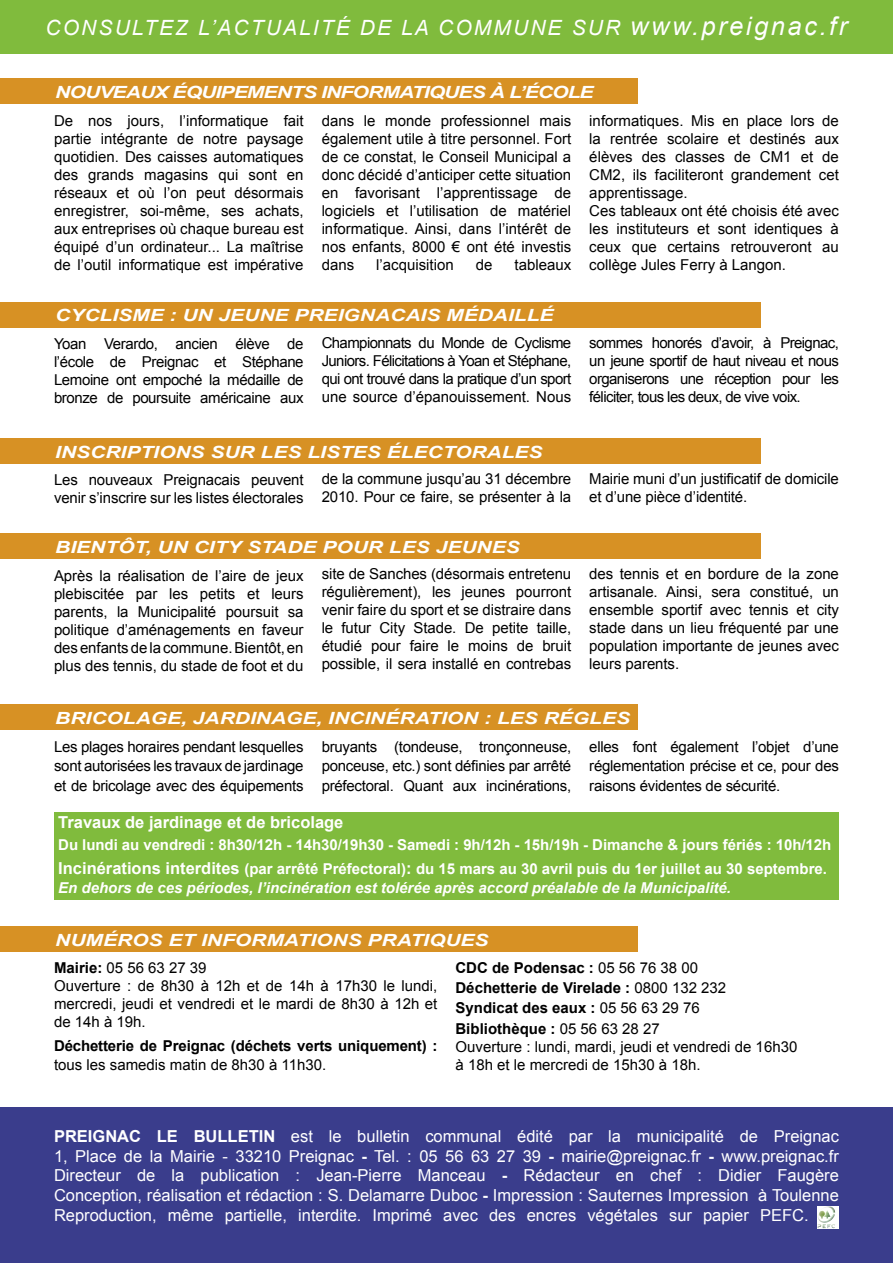
<style>
.page{position:relative;width:893px;height:1263px;background:#fff}
.page>*{position:absolute;margin:0;border:0;box-sizing:border-box;transform-origin:0 0}
.t1{font:italic 21px "Arial";letter-spacing:.1em;color:#fff}
.t2{font:italic 700 16.8px "Arial";color:#fff;scale:1.25 1}
.t3{font:italic 700 16.8px "Arial";letter-spacing:-.04em;color:#fff;scale:1.25 1}
.t4{font:16.5px "Arial";color:#fff}
.t5{font:700 16.5px "Arial";color:#fff}
.t6{font:15px/18px "Arial";letter-spacing:-.005em;color:#000;text-align:justify}
.t7{font:700 15px/19.5px "Arial";color:#000}
.t8{font:italic 700 15px/19.5px "Arial";color:#fff}
.t9{font:700 15px "Arial";letter-spacing:-.005em;color:#fff}
.s1{font-size:25.5px}
.s2{font-style:normal;font-size:16.5px}
.s3{font-style:normal}
.s4{font-weight:700}
.s5{font-weight:400}
</style>
<div class="page">
<div style="left:0;top:1107px;width:893px;height:156px;background:#3a3d8c"></div>
<div style="left:0;top:79px;width:638px;height:25px;background:#d79124"></div>
<div style="left:0;top:0;width:893px;height:54px;background:#80bb3d"></div>
<div style="left:0;top:926px;width:638px;height:25px;background:#d79124"></div>
<div style="left:0;top:302px;width:761px;height:25px;background:#d79124"></div>
<div style="left:0;top:704px;width:638px;height:25px;background:#d79124"></div>
<div style="left:54px;top:812px;width:785px;height:87px;background:#80bb3d"></div>
<div style="left:0;top:438px;width:761px;height:25px;background:#d79124"></div>
<svg style="left:817px;top:1206px;width:22px;height:22px"></svg>
<svg style="left:830px;top:1206px;width:5px;height:8px"></svg>
<div style="left:0;top:534px;width:761px;height:25px;background:#d79124"></div>
<p class="t1" style="left:46px;top:16px;width:803px">CONSULTEZ L’ACTUALITÉ DE LA COMMUNE SUR <span class="s1">www.preignac.fr</span></p>
<p class="t3" style="left:55px;top:83px;width:432px">NOUVEAUX ÉQUIPEMENTS INFORMATIQUES À L’ÉCOLE</p>
<p class="t6" style="left:54px;top:111px;width:251px">De nos jours, l’informatique fait partie intégrante de notre paysage quotidien. Des caisses automatiques des grands magasins qui sont en réseaux et où l’on peut désormais enregistrer, soi-même, ses achats, aux entreprises où chaque bureau est équipé d’un ordinateur... La maîtrise de l’outil informatique est impérative</p>
<p class="t6" style="left:322px;top:111px;width:251px">dans le monde professionnel mais également utile à titre personnel. Fort de ce constat, le Conseil Municipal a donc décidé d’anticiper cette situation en favorisant l’apprentissage de logiciels et l’utilisation de matériel informatique. Ainsi, dans l’intérêt de nos enfants, 8000 € ont été investis dans</p>
<p class="t6" style="left:376px;top:255px;width:79px">l’acquisition</p>
<p class="t6" style="left:476px;top:255px;width:18px">de</p>
<p class="t6" style="left:515px;top:255px;width:58px">tableaux</p>
<p class="t6" style="left:589px;top:111px;width:251px">informatiques. Mis en place lors de la rentrée scolaire et destinés aux élèves des classes de CM1 et de CM2, ils faciliteront grandement cet apprentissage.</p>
<p class="t6" style="left:589px;top:201px;width:251px">Ces tableaux ont été choisis été avec les instituteurs et sont identiques à ceux que certains retrouveront au collège Jules Ferry à Langon.</p>
<p class="t2" style="left:55px;top:306px;width:400px">CYCLISME : UN JEUNE PREIGNACAIS MÉDAILLÉ</p>
<p class="t6" style="left:54px;top:335px;width:251px">Yoan Verardo, ancien élève de l’école de Preignac et Stéphane Lemoine ont empoché la médaille de bronze de poursuite américaine aux</p>
<p class="t6" style="left:322px;top:333px;width:251px">Championnats du Monde de Cyclisme Juniors. Félicitations à Yoan et Stéphane, qui ont trouvé dans la pratique d’un sport une source d’épanouissement. Nous</p>
<p class="t6" style="left:589px;top:333px;width:251px">sommes honorés d’avoir, à Preignac, un jeune sportif de haut niveau et nous organiserons une réception pour les féliciter, tous les deux, de vive voix.</p>
<p class="t2" style="left:55px;top:442px;width:391px">INSCRIPTIONS SUR LES LISTES ÉLECTORALES</p>
<p class="t6" style="left:54px;top:471px;width:251px">Les nouveaux Preignacais peuvent venir s’inscrire sur les listes électorales</p>
<p class="t6" style="left:322px;top:469px;width:251px">de la commune jusqu’au 31 décembre<br>2010. Pour ce faire, se présenter à la</p>
<p class="t6" style="left:589px;top:469px;width:251px">Mairie muni d’un justificatif de domicile et d’une pièce d’identité.</p>
<p class="t2" style="left:55px;top:538px;width:373px">BIENTÔT, UN CITY STADE POUR LES JEUNES</p>
<p class="t6" style="left:54px;top:566px;width:251px">Après la réalisation de l’aire de jeux plebiscitée par les petits et leurs parents, la Municipalité poursuit sa politique d’aménagements en faveur des enfants de la commune. Bientôt, en plus des tennis, du stade de foot et du</p>
<p class="t6" style="left:322px;top:565px;width:251px">site de Sanches (désormais entretenu régulièrement), les jeunes pourront venir faire du sport et se distraire dans le futur City Stade. De petite taille, étudié pour faire le moins de bruit possible, il sera installé en contrebas</p>
<p class="t6" style="left:589px;top:565px;width:251px">des tennis et en bordure de la zone artisanale. Ainsi, sera constitué, un ensemble sportif avec tennis et city stade dans un lieu fréquenté par une population importante de jeunes avec leurs parents.</p>
<p class="t2" style="left:55px;top:708px;width:461px">BRICOLAGE, JARDINAGE, INCINÉRATION : LES RÉGLES</p>
<p class="t6" style="left:54px;top:737px;width:251px;line-height:19.5px">Les plages horaires pendant lesquelles sont autorisées les travaux de jardinage et de bricolage avec des équipements</p>
<p class="t6" style="left:322px;top:737px;width:251px;line-height:19.5px">bruyants (tondeuse, tronçonneuse, ponceuse, etc.) sont définies par arrêté préfectoral. Quant aux incinérations,</p>
<p class="t6" style="left:589px;top:737px;width:251px;line-height:19.5px">elles font également l’objet d’une réglementation précise et ce, pour des raisons évidentes de sécurité.</p>
<p class="t5" style="left:58px;top:813px;width:287px">Travaux de jardinage et de bricolage</p>
<p class="t9" style="left:58px;top:836px;width:774px">Du lundi au vendredi : 8h30/12h - 14h30/19h30 - Samedi : 9h/12h - 15h/19h - Dimanche &amp; jours fériés : 10h/12h</p>
<p class="t8" style="left:58px;top:858px;width:770px"><span class="s2">Incinérations interdites</span> <span class="s3">(par arrêté Préfectoral)</span><span class="s2">:</span> <span class="s3">du 15 mars au 30 avril puis du 1er juillet au 30 septembre.<br></span>En dehors de ces périodes, l’incinération est tolérée après accord préalable de la Municipalité.</p>
<p class="t2" style="left:55px;top:930px;width:348px">NUMÉROS ET INFORMATIONS PRATIQUES</p>
<p class="t6" style="left:54px;top:959px;width:154px"><span class="s4">Mairie:</span> 05 56 63 27 39</p>
<p class="t6" style="left:54px;top:977px;width:385px">Ouverture : de 8h30 à 12h et de 14h à 17h30 le lundi, mercredi, jeudi et vendredi et le mardi de 8h30 à 12h et de 14h à 19h.</p>
<p class="t7" style="left:54px;top:1036px;width:385px">Déchetterie de Preignac (déchets verts uniquement) : <span class="s5">tous les samedis matin de 8h30 à 11h30.</span></p>
<p class="t7" style="left:455px;top:958px;width:244px">CDC de Podensac : <span class="s5">05 56 76 38 00</span></p>
<p class="t7" style="left:455px;top:978px;width:272px">Déchetterie de Virelade : <span class="s5">0800 132 232</span></p>
<p class="t7" style="left:455px;top:998px;width:246px">Syndicat des eaux : <span class="s5">05 56 63 29 76</span></p>
<p class="t7" style="left:455px;top:1018px;width:206px">Bibliothèque : <span class="s5">05 56 63 28 27</span></p>
<p class="t6" style="left:455px;top:1037px;width:343px">Ouverture : lundi, mardi, jeudi et vendredi de 16h30</p>
<p class="t6" style="left:455px;top:1055px;width:247px">à 18h et le mercredi de 15h30 à 18h.</p>
<p class="t4" style="left:54px;top:1127px;width:786px"><span class="s4">PREIGNAC LE BULLETIN</span> est le bulletin communal édité par la municipalité de Preignac</p>
<p class="t4" style="left:54px;top:1146px;width:786px">1, Place de la Mairie - 33210 Preignac <span class="s4">-</span> Tel. : 05 56 63 27 39 <span class="s4">-</span> mairie@preignac.fr <span class="s4">-</span> www.preignac.fr</p>
<p class="t4" style="left:54px;top:1166px;width:786px">Directeur de la publication : Jean-Pierre Manceau <span class="s4">-</span> Rédacteur en chef : Didier Faugère</p>
<p class="t4" style="left:54px;top:1186px;width:786px">Conception, réalisation et rédaction : S. Delamarre Duboc <span class="s4">-</span> Impression : Sauternes Impression à Toulenne</p>
<p class="t4" style="left:54px;top:1206px;width:756px">Reproduction, même partielle, interdite. Imprimé avec des encres végétales sur papier PEFC.</p>
</div>
